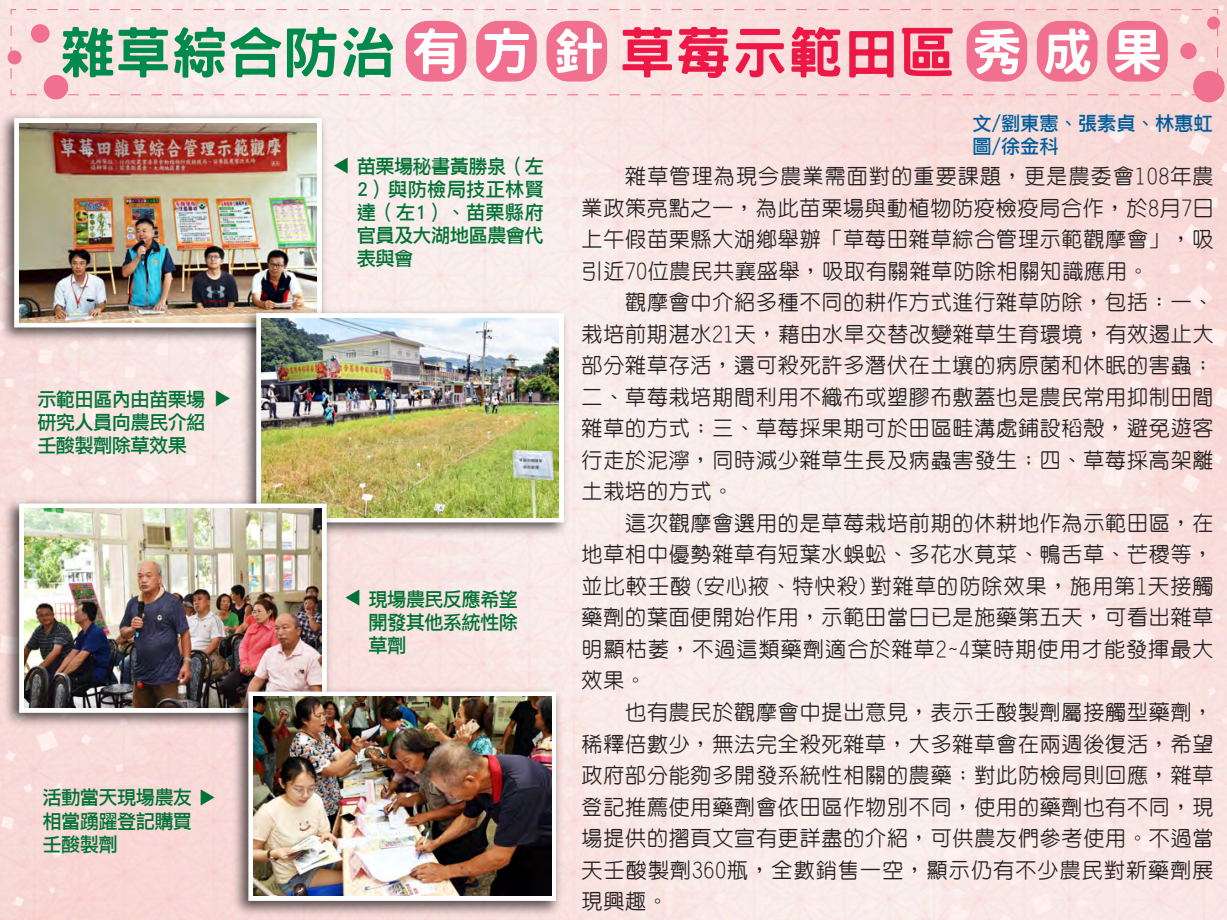
<style>
.page{position:relative;width:1227px;height:920px;background:#fff}
.page>*{position:absolute;margin:0;border:0;box-sizing:border-box;transform-origin:0 0}
.t1{font:800 56px "Han Wang Hei";color:#ed1845}
.t2{font:800 56px "Han Wang Hei";color:#008a4c}
.t3{font:800 50.75px "Han Wang Hei";color:#fff}
.t4{font:500 21px/31.5px "Yen Round";letter-spacing:.04em;color:#231f20}
.t5{font:19.25px/23.1px "DF Li Hei W5 WINP BF";letter-spacing:-.035em;color:#007236;text-align:justify}
.t6{font:19.25px/23.1px "DF Li Hei W5 WINP BF";color:#005d9c}
.s1{color:#ed1845}
.s2{font-size:50.75px;color:#fff}
</style>
<div class="page">
<img style="left:0;top:0;width:1227px;height:920px">
<svg style="left:334px;top:158px;width:14px;height:16px"></svg>
<svg style="left:216px;top:391px;width:14px;height:16px"></svg>
<svg style="left:345px;top:589px;width:14px;height:16px"></svg>
<svg style="left:201px;top:789px;width:14px;height:17px"></svg>
<h1 class="t2" style="left:59px;top:23px;width:393px">雜草綜合防治<span class="s1">　</span></h1>
<h1 class="t1" style="left:619px;top:23px;width:545px">草莓示範田區<span class="s2">秀成果</span></h1>
<h2 class="t3" style="left:410px;top:24px;width:195px">有方針</h2>
<p class="t5" style="left:37px;top:388px;width:170px">示範田區內由苗栗場研究人員向農民介紹壬酸製劑除草效果</p>
<p class="t5" style="left:43px;top:786px;width:151px">活動當天現場農友相當踴躍登記購買壬酸製劑</p>
<p class="t5" style="left:357px;top:154px;width:189px">苗栗場秘書黃勝泉（左2）與防檢局技正林賢達（左1）、苗栗縣府官員及大湖地區農會代表與會</p>
<p class="t5" style="left:368px;top:588px;width:151px">現場農民反應希望開發其他系統性除草劑</p>
<p class="t6" style="left:972px;top:111px;width:242px">文/劉東憲、張素貞、林惠虹圖/徐金科</p>
<p class="t4" style="left:581px;top:160px;width:634px">　　雜草管理為現今農業需面對的重要課題，更是農委會108年農業政策亮點之一，為此苗栗場與動植物防疫檢疫局合作，於8月7日上午假苗栗縣大湖鄉舉辦「草莓田雜草綜合管理示範觀摩會」，吸引近70位農民共襄盛舉，吸取有關雜草防除相關知識應用。<br>　　觀摩會中介紹多種不同的耕作方式進行雜草防除，包括：一、栽培前期湛水21天，藉由水旱交替改變雜草生育環境，有效遏止大部分雜草存活，還可殺死許多潛伏在土壤的病原菌和休眠的害蟲；二、草莓栽培期間利用不織布或塑膠布敷蓋也是農民常用抑制田間雜草的方式；三、草莓採果期可於田區畦溝處鋪設稻殼，避免遊客行走於泥濘，同時減少雜草生長及病蟲害發生；四、草莓採高架離土栽培的方式。<br>　　這次觀摩會選用的是草莓栽培前期的休耕地作為示範田區，在地草相中優勢雜草有短葉水蜈蚣、多花水莧菜、鴨舌草、芒稷等，並比較壬酸(安心掖、特快殺)對雜草的防除效果，施用第1天接觸藥劑的葉面便開始作用，示範田當日已是施藥第五天，可看出雜草明顯枯萎，不過這類藥劑適合於雜草2~4葉時期使用才能發揮最大效果。<br>　　也有農民於觀摩會中提出意見，表示壬酸製劑屬接觸型藥劑，稀釋倍數少，無法完全殺死雜草，大多雜草會在兩週後復活，希望政府部分能夠多開發系統性相關的農藥；對此防檢局則回應，雜草登記推薦使用藥劑會依田區作物別不同，使用的藥劑也有不同，現場提供的摺頁文宣有更詳盡的介紹，可供農友們參考使用。不過當天壬酸製劑360瓶，全數銷售一空，顯示仍有不少農民對新藥劑展現興趣。</p>
</div>
